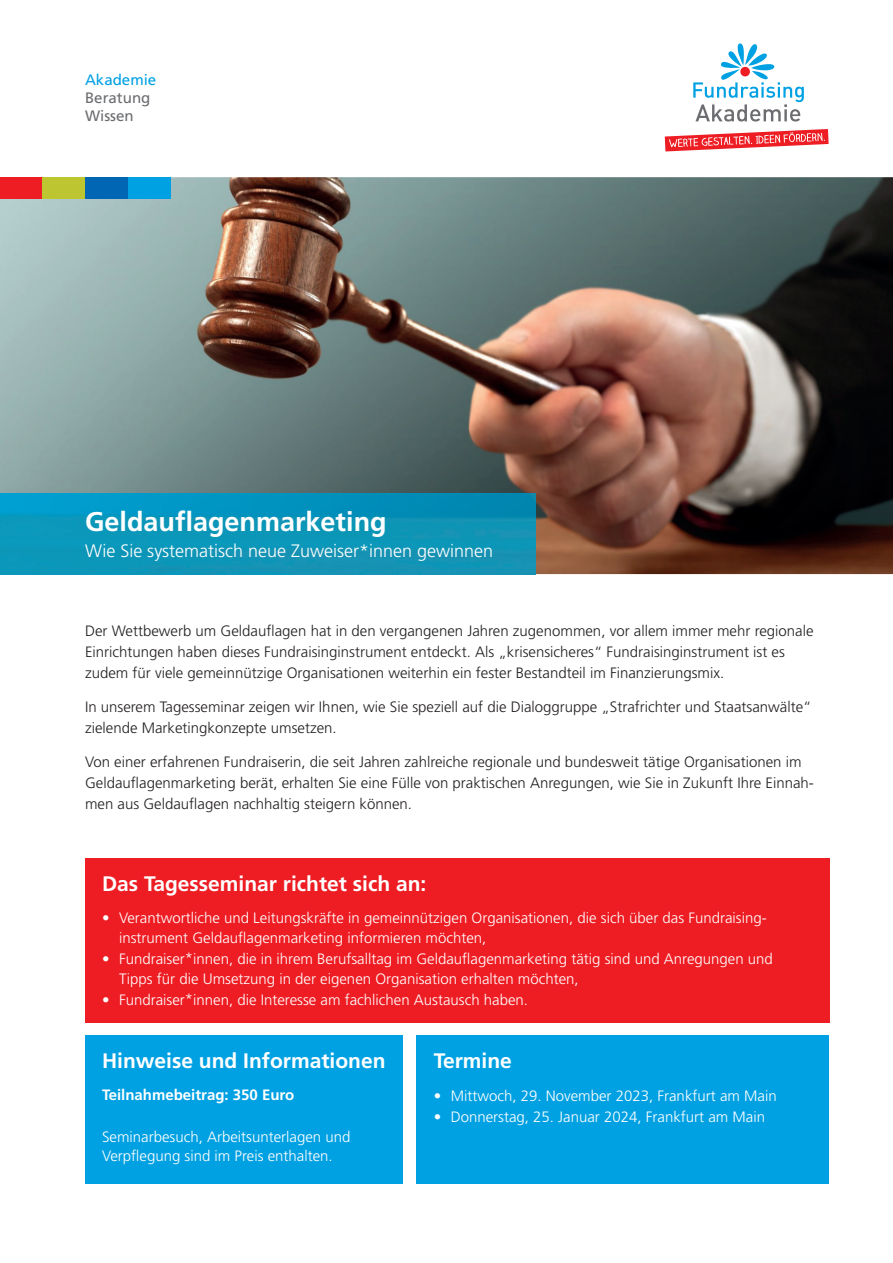
<style>
.page{position:relative;width:893px;height:1263px;background:#fff}
.page>*{position:absolute;margin:0;border:0;box-sizing:border-box;transform-origin:0 0}
.t1{font:700 27px "Frutiger LT";color:#fff}
.t2{font:700 21px "Frutiger LT";color:#fff}
.t3{font:300 18px "Frutiger LT";color:#fff}
.t4{font:15.15px/18.1px "Frutiger LT";color:#6c6d70}
.t5{font:15.15px "Frutiger LT";color:#00a1e3}
.t6{font:300 15px/21px "Frutiger LT";color:#231f20}
.t7{font:300 15px/19.5px "Frutiger LT";color:#fff}
.t8{font:700 15px "Frutiger LT";color:#fff}
</style>
<div class="page">
<svg style="left:665px;top:129px;width:164px;height:22px"></svg>
<svg style="left:693px;top:43px;width:111px;height:79px"></svg>
<img style="left:0;top:177px;width:893px;height:397px">
<div style="left:128px;top:177px;width:42px;height:21px;background:#00a1e3"></div>
<div style="left:0;top:177px;width:43px;height:21px;background:#ee1d23"></div>
<div style="left:43px;top:177px;width:42px;height:21px;background:#bdc531"></div>
<div style="left:85px;top:177px;width:43px;height:21px;background:#0166b3"></div>
<img style="left:0;top:494px;width:536px;height:80px">
<div style="left:85px;top:858px;width:744px;height:164px;background:#ee1d23"></div>
<div style="left:417px;top:1035px;width:412px;height:149px;background:#00a1e3"></div>
<div style="left:85px;top:1035px;width:318px;height:148px;background:#00a1e3"></div>
<p class="t5" style="left:85px;top:71px;width:73px">Akademie</p>
<p class="t4" style="left:85px;top:89px;width:67px">Beratung<br>Wissen</p>
<h1 class="t1" style="left:85px;top:506px;width:303px">Geldauflagenmarketing</h1>
<p class="t3" style="left:85px;top:541px;width:410px">Wie Sie systematisch neue Zuweiser*innen gewinnen</p>
<p class="t6" style="left:85px;top:621px;width:730px">Der Wettbewerb um Geldauflagen hat in den vergangenen Jahren zugenommen, vor allem immer mehr regionale<br>Einrichtungen haben dieses Fundraisinginstrument entdeckt. Als „krisensicheres“ Fundraisinginstrument ist es zudem für viele gemeinnützige Organisationen weiterhin ein fester Bestandteil im Finanzierungsmix.</p>
<p class="t6" style="left:85px;top:697px;width:728px">In unserem Tagesseminar zeigen wir Ihnen, wie Sie speziell auf die Dialoggruppe „Strafrichter und Staatsanwälte“ zielende Marketingkonzepte umsetzen.</p>
<p class="t6" style="left:85px;top:751px;width:730px">Von einer erfahrenen Fundraiserin, die seit Jahren zahlreiche regionale und bundesweit tätige Organisationen im<br>Geldauflagenmarketing berät, erhalten Sie eine Fülle von praktischen Anregungen, wie Sie in Zukunft Ihre Einnah&shy;men aus Geldauflagen nachhaltig steigern können.</p>
<h2 class="t2" style="left:102px;top:871px;width:326px">Das Tagesseminar richtet sich an:</h2>
<p class="t7" style="left:119px;top:908px;width:649px;text-indent:-17px">• Verantwortliche und Leitungskräfte in gemeinnützigen Organisationen, die sich über das Fundraising&shy;instrument Geldauflagenmarketing informieren möchten,</p>
<p class="t7" style="left:119px;top:949px;width:655px;text-indent:-17px">• Fundraiser*innen, die in ihrem Berufsalltag im Geldauflagenmarketing tätig sind und Anregungen und<br>Tipps für die Umsetzung in der eigenen Organisation erhalten möchten,</p>
<p class="t7" style="left:102px;top:990px;width:427px">• Fundraiser*innen, die Interesse am fachlichen Austausch haben.</p>
<h2 class="t2" style="left:102px;top:1048px;width:285px">Hinweise und Informationen</h2>
<p class="t8" style="left:102px;top:1086px;width:194px">Teilnahmebeitrag: 350 Euro</p>
<p class="t7" style="left:102px;top:1127px;width:250px">Seminarbesuch, Arbeitsunterlagen und<br>Verpflegung sind im Preis enthalten.</p>
<h2 class="t2" style="left:434px;top:1049px;width:80px">Termine</h2>
<p class="t7" style="left:434px;top:1086px;width:344px">• Mittwoch, 29. November 2023, Frankfurt am Main</p>
<p class="t7" style="left:434px;top:1107px;width:333px">• Donnerstag, 25. Januar 2024, Frankfurt am Main</p>
</div>
